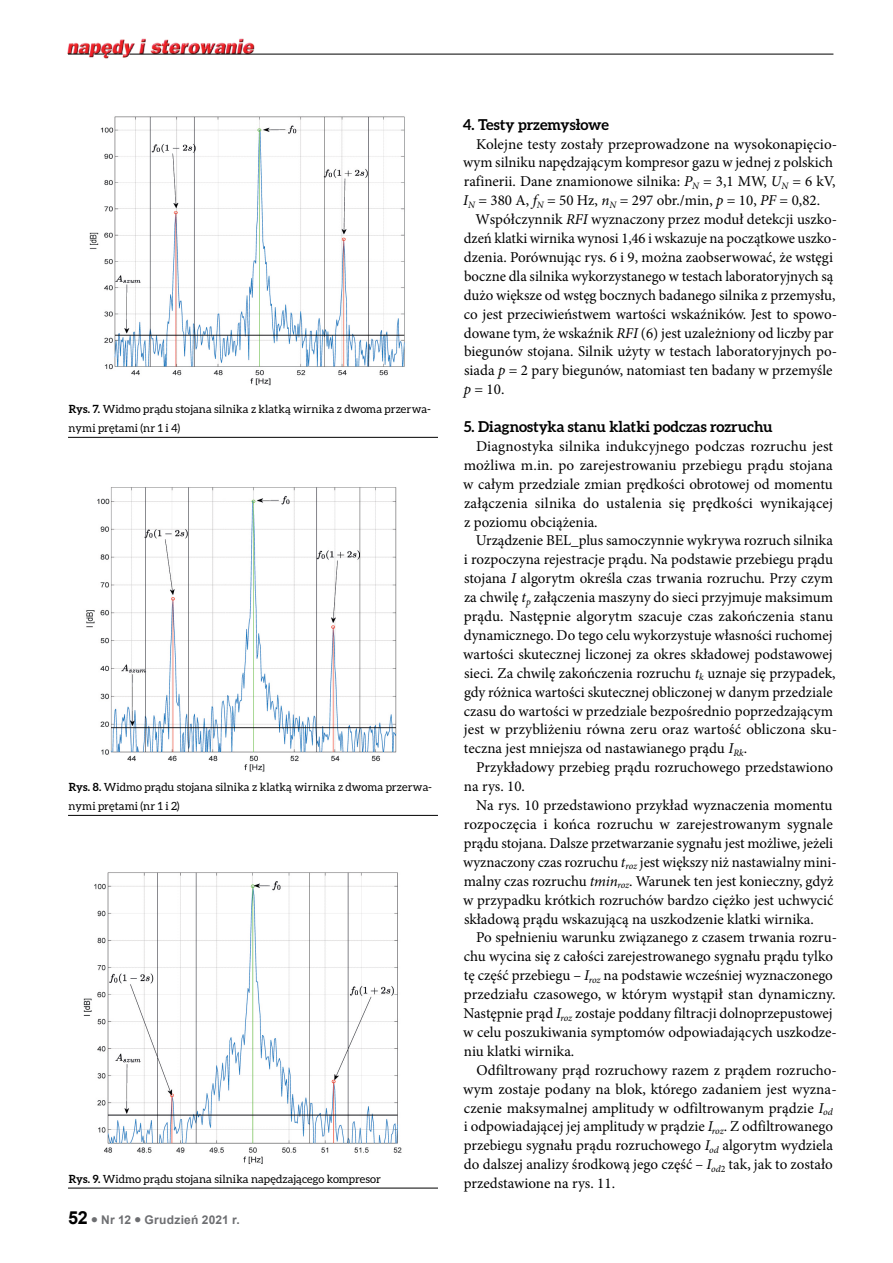
<style>
.page{position:relative;width:893px;height:1263px;background:#fff}
.page>*{position:absolute;margin:0;border:0;box-sizing:border-box;transform-origin:0 0}
.t1{font:15px/18.9px "Minion Pro";color:#000}
.t2{font:700 15px "Aleo";color:#000}
.t3{font:700 12px "Arial";letter-spacing:.02em;color:#6d6e71}
.t4{font:11.25px/18.9px "Aleo";letter-spacing:.01em;color:#000}
.s1{font-weight:700}
.s2{font-size:18px;color:#000}
.s3{font-style:italic}
</style>
<div class="page">
<img style="left:67px;top:38px;width:190px;height:21px">
<hr style="left:129px;top:54px;width:704px;height:1px;background:#000">
<svg style="left:68px;top:54px;width:55px;height:1px"></svg>
<hr style="left:68px;top:1188px;width:370px;height:1px;background:#000">
<img style="left:83px;top:872px;width:319px;height:292px">
<hr style="left:68px;top:437px;width:370px;height:1px;background:#000">
<hr style="left:68px;top:815px;width:370px;height:1px;background:#000">
<img style="left:89px;top:116px;width:316px;height:270px">
<img style="left:86px;top:487px;width:311px;height:285px">
<p class="t4" style="left:69px;top:400px;width:364px"><span class="s1">Rys. 7.</span> Widmo prądu stojana silnika z klatką wirnika z dwoma przerwa&shy;nymi prętami (nr 1 i 4)</p>
<p class="t4" style="left:69px;top:778px;width:365px"><span class="s1">Rys. 8.</span> Widmo prądu stojana silnika z klatką wirnika z dwoma przerwa&shy;nymi prętami (nr 1 i 2)</p>
<p class="t4" style="left:69px;top:1169px;width:314px"><span class="s1">Rys. 9.</span> Widmo prądu stojana silnika napędzającego kompresor</p>
<p class="t3" style="left:68px;top:1212px;width:173px"><span class="s2">52</span> ● Nr 12 ● Grudzień 2021 r.</p>
<p class="t2" style="left:463px;top:116px;width:148px">4. Testy przemysłowe</p>
<p class="t1" style="left:463px;top:134px;width:376px;text-indent:13px">Kolejne testy zostały przeprowadzone na wysokonapięcio&shy;wym silniku napędzającym kompresor gazu w jednej z polskich rafinerii. Dane znamionowe silnika: <span class="s3">P</span><sub>N</sub> = 3,1 MW, <span class="s3">U</span><sub>N</sub> = 6 kV, <span class="s3">I</span><sub>N</sub> = 380 A, <span class="s3">f</span><sub>N</sub> = 50 Hz, <span class="s3">n</span><sub>N</sub> = 297 obr./min, <span class="s3">p</span> = 10, <span class="s3">PF</span> = 0,82.</p>
<p class="t1" style="left:464px;top:210px;width:375px;text-indent:12px">Współczynnik <span class="s3">RFI</span> wyznaczony przez moduł detekcji uszko&shy;dzeń klatki wirnika wynosi 1,46 i wskazuje na początkowe uszko&shy;dzenia. Porównując rys. 6 i 9, można zaobserwować, że wstęgi boczne dla silnika wykorzystanego w testach laboratoryjnych są dużo większe od wstęg bocznych badanego silnika z przemysłu, co jest przeciwieństwem wartości wskaźników. Jest to spowo&shy;dowane tym, że wskaźnik <span class="s3">RFI</span> (6) jest uzależniony od liczby par biegunów stojana. Silnik użyty w testach laboratoryjnych po&shy;siada <span class="s3">p</span> = 2 pary biegunów, natomiast ten badany w przemyśle <span class="s3">p</span> = 10.</p>
<p class="t2" style="left:464px;top:418px;width:310px">5. Diagnostyka stanu klatki podczas rozruchu</p>
<p class="t1" style="left:463px;top:437px;width:371px;text-align:justify;text-indent:13px">Diagnostyka silnika indukcyjnego podczas rozruchu jest możliwa m.in. po zarejestrowaniu przebiegu prądu stojana w całym przedziale zmian prędkości obrotowej od momentu załączenia silnika do ustalenia się prędkości wynikającej z poziomu obciążenia.</p>
<p class="t1" style="left:463px;top:531px;width:375px;text-indent:13px">Urządzenie BEL_plus samoczynnie wykrywa rozruch silnika i rozpoczyna rejestracje prądu. Na podstawie przebiegu prądu stojana <span class="s3">I</span> algorytm określa czas trwania rozruchu. Przy czym za chwilę <span class="s3">t</span><sub>p</sub> załączenia maszyny do sieci przyjmuje maksimum prądu. Następnie algorytm szacuje czas zakończenia stanu dynamicznego. Do tego celu wykorzystuje własności ruchomej wartości skutecznej liczonej za okres składowej podstawowej sieci. Za chwilę zakończenia rozruchu <span class="s3">t</span><sub>k</sub> uznaje się przypadek, gdy różnica wartości skutecznej obliczonej w danym przedziale czasu do wartości w przedziale bezpośrednio poprzedzającym jest w przybliżeniu równa zeru oraz wartość obliczona sku&shy;teczna jest mniejsza od nastawianego prądu <span class="s3">I</span><sub>Rk</sub>.</p>
<p class="t1" style="left:464px;top:758px;width:371px;text-indent:12px">Przykładowy przebieg prądu rozruchowego przedstawiono na rys. 10.</p>
<p class="t1" style="left:463px;top:796px;width:375px;text-indent:13px">Na rys. 10 przedstawiono przykład wyznaczenia momentu rozpoczęcia i końca rozruchu w zarejestrowanym sygnale prądu stojana. Dalsze przetwarzanie sygnału jest możliwe, jeżeli wyznaczony czas rozruchu <span class="s3">t</span><sub>roz</sub> jest większy niż nastawialny mini&shy;malny czas rozruchu <span class="s3">tmin</span><sub>roz</sub>. Warunek ten jest konieczny, gdyż w przypadku krótkich rozruchów bardzo ciężko jest uchwycić składową prądu wskazującą na uszkodzenie klatki wirnika.</p>
<p class="t1" style="left:463px;top:928px;width:375px;text-indent:13px">Po spełnieniu warunku związanego z czasem trwania rozru&shy;chu wycina się z całości zarejestrowanego sygnału prądu tylko tę część przebiegu – <span class="s3">I</span><sub>roz</sub> na podstawie wcześniej wyznaczonego przedziału czasowego, w którym wystąpił stan dynamiczny.<br>Następnie prąd <span class="s3">I</span><sub>roz</sub> zostaje poddany filtracji dolnoprzepustowej w celu poszukiwania symptomów odpowiadających uszkodze&shy;niu klatki wirnika.</p>
<p class="t1" style="left:463px;top:1060px;width:375px;text-indent:13px">Odfiltrowany prąd rozruchowy razem z prądem rozrucho&shy;wym zostaje podany na blok, którego zadaniem jest wyzna&shy;czenie maksymalnej amplitudy w odfiltrowanym prądzie <span class="s3">I</span><sub>od </sub>i odpowiadającej jej amplitudy w prądzie <span class="s3">I</span><sub>roz</sub>. Z odfiltrowanego przebiegu sygnału prądu rozruchowego <span class="s3">I</span><sub>od</sub> algorytm wydziela do dalszej analizy środkową jego część – <span class="s3">I</span><sub>od</sub><sub>2</sub> tak, jak to zostało przedstawione na rys. 11.</p>
</div>
